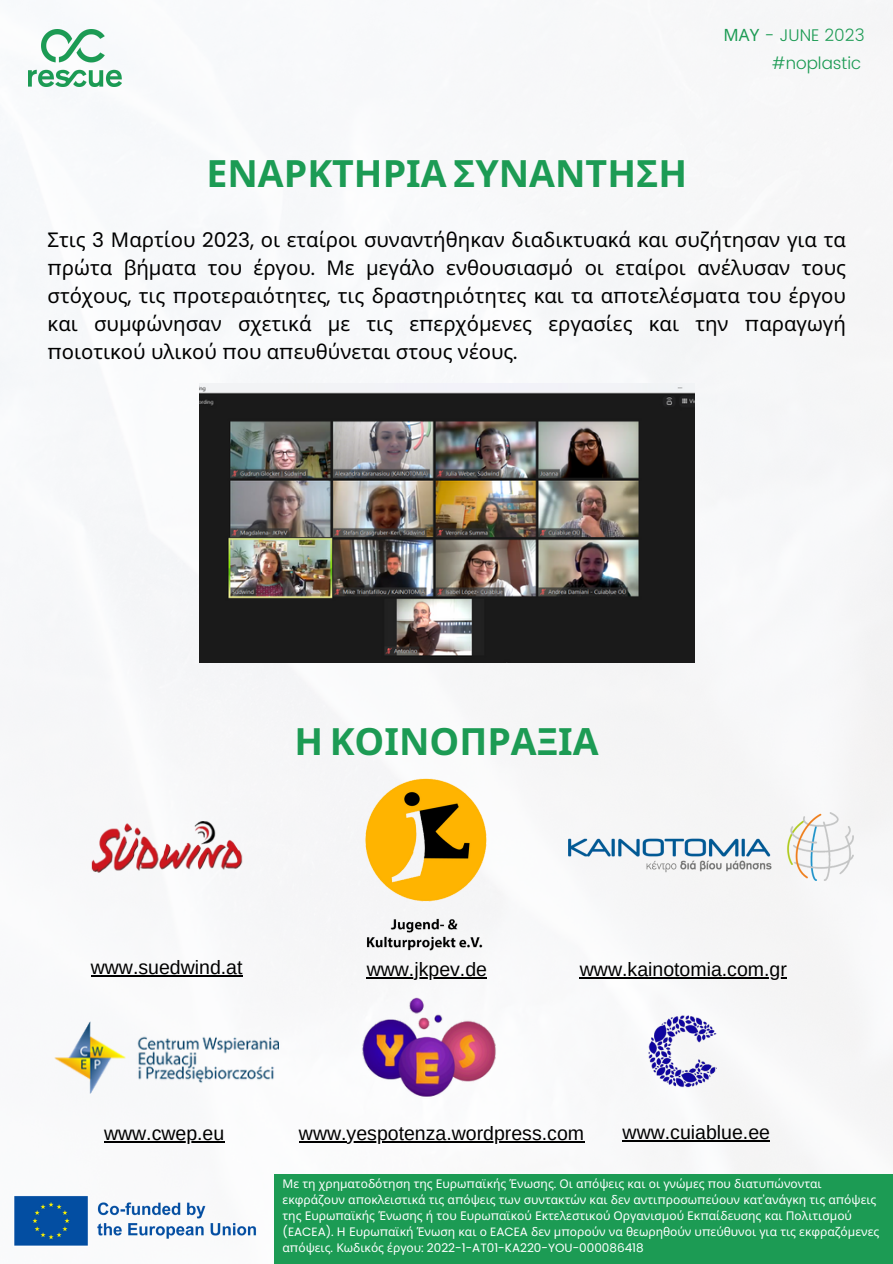
<style>
.page{position:relative;width:893px;height:1264px;background:#fff}
.page>*{position:absolute;margin:0;border:0;box-sizing:border-box;transform-origin:0 0}
.t1{font:700 37.5px "Noto Sans";color:#1c9b54}
.t2{font:20.25px/28.2px "Noto Sans";color:#000;text-align:justify}
.t3{font:19.5px "Arimo";color:#000}
.t4{font:300 16.95px "Poppins";color:#1c9b54}
.t5{font:12px/16px "Noto Sans";color:#fff}
.s1{font-family:"Noto Sans";font-weight:400}
.s2{font-family:"Poppins"}
</style>
<div class="page">
<img style="left:0;top:2px;width:892px;height:1172px">
<img style="left:199px;top:384px;width:495px;height:278px">
<div style="left:274px;top:1174px;width:618px;height:89px;background:#1c9b54"></div>
<img style="left:28px;top:30px;width:94px;height:56px">
<img style="left:54px;top:1021px;width:220px;height:72px">
<img style="left:638px;top:1009px;width:91px;height:83px">
<img style="left:0;top:787px;width:341px;height:119px">
<img style="left:568px;top:812px;width:285px;height:68px">
<img style="left:354px;top:774px;width:145px;height:158px">
<img style="left:274px;top:932px;width:310px;height:231px">
<img style="left:14px;top:1196px;width:243px;height:50px">
<hr style="left:91px;top:975px;width:151px;height:1px;background:#000">
<hr style="left:366px;top:977px;width:121px;height:1px;background:#000">
<hr style="left:580px;top:977px;width:206px;height:1px;background:#000">
<hr style="left:104px;top:1141px;width:120px;height:1px;background:#000">
<hr style="left:299px;top:1141px;width:285px;height:1px;background:#000">
<hr style="left:622px;top:1140px;width:148px;height:1px;background:#000">
<p class="t1" style="left:206px;top:147px;width:482px">ΕΝΑΡΚΤΗΡΙΑ ΣΥΝΑΝΤΗΣΗ</p>
<p class="t4" style="left:723px;top:25px;width:142px"><span class="s1">ΜΑΥ</span> - JUNE 2023</p>
<p class="t4" style="left:771px;top:53px;width:91px">#noplastic</p>
<p class="t2" style="left:47px;top:225px;width:799px">Στις <span class="s2">3</span> Μαρτίου <span class="s2">2023,</span> οι εταίροι συναντήθηκαν διαδικτυακά και συζήτησαν για τα <span class="s2">π</span>ρώτα βήματα του έργου<span class="s2">.</span> Με μεγάλο ενθουσιασμό οι εταίροι ανέλυσαν τους στόχους<span class="s2">,</span> τις <span class="s2">π</span>ροτεραιότητες<span class="s2">,</span> τις δραστηριότητες και τα α<span class="s2">π</span>οτελέσματα του έργου και συμφώνησαν σχετικά με τις ε<span class="s2">π</span>ερχόμενες εργασίες και την <span class="s2">π</span>αραγωγή <span class="s2">π</span>οιοτικού υλικού <span class="s2">π</span>ου α<span class="s2">π</span>ευθύνεται στους νέους<span class="s2">.</span></p>
<p class="t1" style="left:294px;top:715px;width:305px">Η ΚΟΙΝΟΠΡΑΞΙΑ</p>
<p class="t3" style="left:91px;top:956px;width:153px">www.suedwind.at</p>
<p class="t3" style="left:366px;top:958px;width:122px">www.jkpev.de</p>
<p class="t3" style="left:580px;top:958px;width:208px">www.kainotomia.com.gr</p>
<p class="t3" style="left:104px;top:1122px;width:122px">www.cwep.eu</p>
<p class="t3" style="left:299px;top:1122px;width:286px">www.yespotenza.wordpress.com</p>
<p class="t3" style="left:622px;top:1121px;width:149px">www.cuiablue.ee</p>
<p class="t5" style="left:282px;top:1175px;width:598px">Με τη χρηματοδότηση της Ευρω<span class="s2">π</span>αϊκής Ένωσης<span class="s2">.</span> Οι α<span class="s2">π</span>όψεις και οι γνώμες <span class="s2">π</span>ου διατυ<span class="s2">π</span>ώνονται εκφράζουν α<span class="s2">π</span>οκλειστικά τις α<span class="s2">π</span>όψεις των συντακτών και δεν αντι<span class="s2">π</span>ροσω<span class="s2">π</span>εύουν κατ<span class="s2">'</span>ανάγκη τις α<span class="s2">π</span>όψεις της Ευρω<span class="s2">π</span>αϊκής Ένωσης ή του Ευρω<span class="s2">π</span>αϊκού Εκτελεστικού Οργανισμού Εκ<span class="s2">π</span>αίδευσης και Πολιτισμού <span class="s2">(EACEA).</span> Η Ευρω<span class="s2">π</span>αϊκή Ένωση και ο <span class="s2">EACEA</span> δεν μ<span class="s2">π</span>ορούν να θεωρηθούν υ<span class="s2">π</span>εύθυνοι για τις εκφραζόμενες α<span class="s2">π</span>όψεις<span class="s2">.</span> Κωδικός έργου<span class="s2">: 2022-1-AT01-KA220-YOU-000086418</span></p>
</div>
